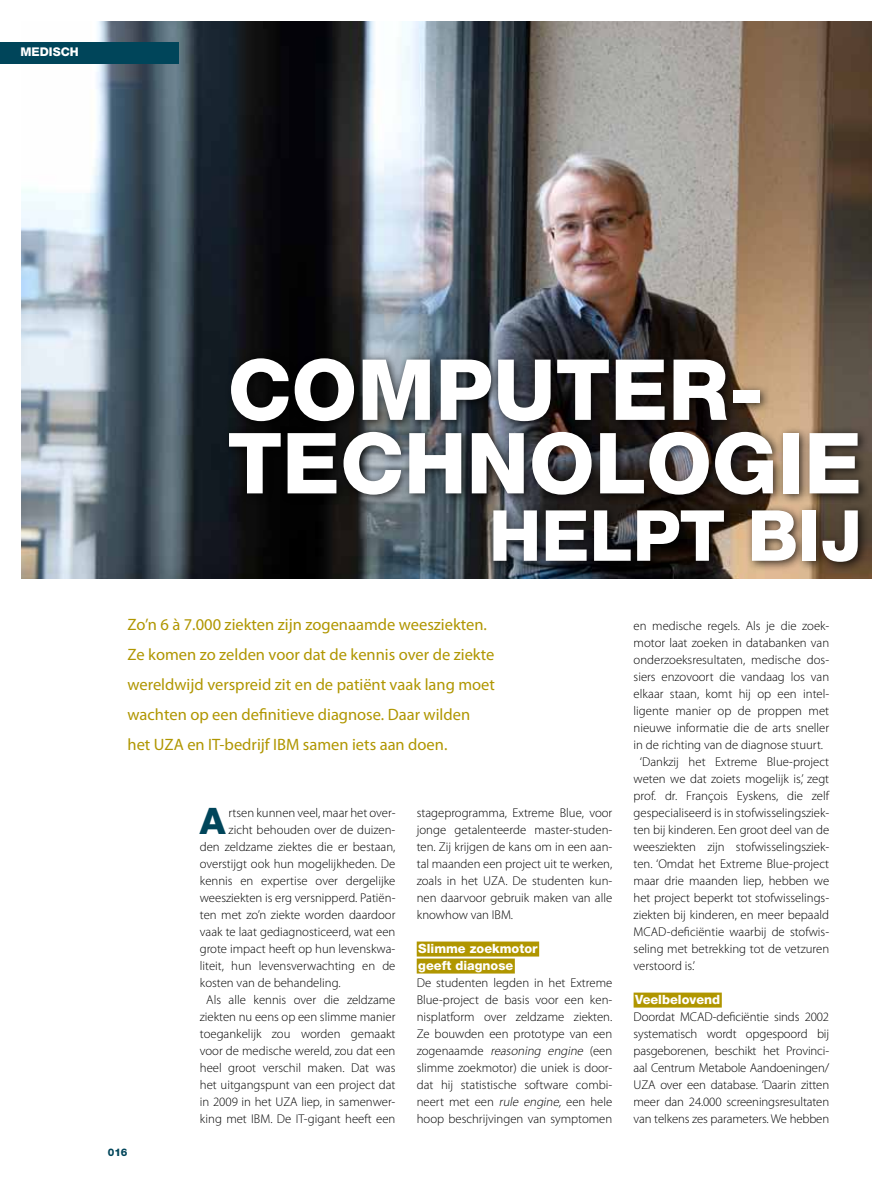
<style>
.page{position:relative;width:893px;height:1191px;background:#fff}
.page>*{position:absolute;margin:0;border:0;box-sizing:border-box;transform-origin:0 0}
.t1{font:800 84.3px/73.5px "Helvetica Neue LT Std";color:#fff}
.t2{font:800 70.5px "Helvetica Neue LT Std";color:#fff}
.t3{font:800 36.6px "Helvetica Neue LT Std";color:#00455a}
.t4{font:16.5px/30px "Myriad Pro";color:#b09600}
.t5{font:300 12.75px/17px "Myriad Pro";color:#000;text-align:justify}
.t6{font:800 12.75px/17px "Helvetica Neue LT Std";color:#fff}
.t7{font:800 12px "Helvetica Neue LT Std";color:#fff}
.t8{font:800 10.5px "Helvetica Neue LT Std";color:#00455a}
.s1{font-style:italic}
</style>
<div class="page">
<img style="left:21px;top:21px;width:851px;height:557px">
<div style="left:0;top:43px;width:179px;height:21px;background:#00455a"></div>
<div style="left:486px;top:503px;width:383px;height:70px;background:#000;opacity:.75"></div>
<div style="left:221px;top:351px;width:648px;height:154px;background:#000;opacity:.75"></div>
<div style="left:634px;top:992px;width:88px;height:15px;background:#b09600"></div>
<div style="left:417px;top:941px;width:122px;height:15px;background:#b09600"></div>
<div style="left:417px;top:958px;width:98px;height:15px;background:#b09600"></div>
<p class="t7" style="left:20px;top:45px;width:50px">medisch</p>
<h1 class="t1" style="left:227px;top:353px;width:537px">Computer&shy;tech</h1>
<h1 class="t1" style="left:467px;top:426px;width:123px">nolo</h1>
<h1 class="t1" style="left:712px;top:426px;width:105px">gie</h1>
<h2 class="t2" style="left:489px;top:494px;width:47px">hel</h2>
<h2 class="t2" style="left:633px;top:494px;width:231px">pt bij</h2>
<p class="t4" style="left:128px;top:608px;width:369px">Zo’n 6 à 7.000 ziekten zijn zogenaamde weesziekten.<br>Ze komen zo zelden voor dat de kennis over de ziekte wereldwijd verspreid zit en de patiënt vaak lang moet wachten op een definitieve diagnose. Daar wilden het UZA en IT-bedrijf IBM samen iets aan doen.</p>
<p class="t8" style="left:108px;top:1146px;width:21px">016</p>
<h3 class="t3" style="left:200px;top:799px;width:27px">A</h3>
<p class="t5" style="left:229px;top:804px;width:168px">rtsen kunnen veel, maar het over-</p>
<p class="t5" style="left:229px;top:821px;width:168px">zicht behouden over de duizen-</p>
<p class="t5" style="left:200px;top:838px;width:197px">den zeldzame ziektes die er bestaan,</p>
<p class="t5" style="left:200px;top:855px;width:197px">overstijgt ook hun mogelijkheden. De</p>
<p class="t5" style="left:200px;top:872px;width:197px">kennis en expertise over dergelijke</p>
<p class="t5" style="left:200px;top:889px;width:197px">weesziekten is erg versnipperd. Patiën-</p>
<p class="t5" style="left:200px;top:906px;width:197px">ten met zo’n ziekte worden daardoor</p>
<p class="t5" style="left:200px;top:923px;width:197px">vaak te laat gediagnosticeerd, wat een</p>
<p class="t5" style="left:200px;top:940px;width:197px">grote impact heeft op hun levenskwa-</p>
<p class="t5" style="left:200px;top:957px;width:197px">liteit, hun levensverwachting en de</p>
<p class="t5" style="left:200px;top:974px;width:142px">kosten van de behandeling.</p>
<p class="t5" style="left:206px;top:991px;width:191px">Als alle kennis over die zeldzame</p>
<p class="t5" style="left:200px;top:1008px;width:197px">ziekten nu eens op een slimme manier</p>
<p class="t5" style="left:200px;top:1025px;width:197px">toegankelijk zou worden gemaakt</p>
<p class="t5" style="left:200px;top:1042px;width:197px">voor de medische wereld, zou dat een</p>
<p class="t5" style="left:200px;top:1059px;width:197px">heel groot verschil maken. Dat was</p>
<p class="t5" style="left:200px;top:1076px;width:197px">het uitgangspunt van een project dat</p>
<p class="t5" style="left:200px;top:1093px;width:197px">in 2009 in het UZA liep, in samenwer-</p>
<p class="t5" style="left:200px;top:1110px;width:197px">king met IBM. De IT-gigant heeft een</p>
<p class="t5" style="left:417px;top:804px;width:197px">stageprogramma, Extreme Blue, voor jonge getalenteerde master-studen&shy;ten. Zij krijgen de kans om in een aan&shy;tal maanden een project uit te werken, zoals in het UZA. De studenten kun&shy;nen daarvoor gebruik maken van alle knowhow van IBM.</p>
<p class="t6" style="left:417px;top:939px;width:122px">Slimme zoekmotor geeft diagnose</p>
<p class="t5" style="left:417px;top:974px;width:197px">De studenten legden in het Extreme Blue-project de basis voor een ken&shy;nisplatform over zeldzame ziekten.<br>Ze bouwden een prototype van een zo g e n a a m d e <span class="s1">reasoning engine</span> (e e n slimme zoekmotor) die uniek is door&shy;dat hij statistische software combi&shy;neert met een <span class="s1">rule engine,</span> een hele hoop beschrijvingen van symptomen</p>
<p class="t5" style="left:634px;top:616px;width:197px">en medische regels. Als je die zoek-</p>
<p class="t5" style="left:634px;top:633px;width:197px">motor laat zoeken in databanken van</p>
<p class="t5" style="left:634px;top:650px;width:197px">onderzoeksresultaten, medische dos-</p>
<p class="t5" style="left:634px;top:667px;width:197px">siers enzovoort die vandaag los van</p>
<p class="t5" style="left:634px;top:684px;width:197px">elkaar staan, komt hij op een intel-</p>
<p class="t5" style="left:634px;top:701px;width:197px">ligente manier op de proppen met</p>
<p class="t5" style="left:634px;top:719px;width:197px">nieuwe informatie die de arts sneller</p>
<p class="t5" style="left:634px;top:736px;width:191px">in de richting van de diagnose stuurt.</p>
<p class="t5" style="left:640px;top:753px;width:191px">‘Dankzij het Extreme Blue-project</p>
<p class="t5" style="left:634px;top:770px;width:197px">weten we dat zoiets mogelijk is,’ zegt</p>
<p class="t5" style="left:634px;top:787px;width:197px">prof. dr. François Eyskens, die zelf</p>
<p class="t5" style="left:634px;top:804px;width:197px">gespecialiseerd is in stofwisselingsziek-</p>
<p class="t5" style="left:634px;top:821px;width:197px">ten bij kinderen. Een groot deel van de</p>
<p class="t5" style="left:634px;top:838px;width:197px">weesziekten zijn stofwisselingsziek-</p>
<p class="t5" style="left:634px;top:855px;width:197px">ten. ‘Omdat het Extreme Blue-project</p>
<p class="t5" style="left:634px;top:872px;width:197px">maar drie maanden liep, hebben we</p>
<p class="t5" style="left:634px;top:889px;width:197px">het project beperkt tot stofwisselings-</p>
<p class="t5" style="left:634px;top:906px;width:197px">ziekten bij kinderen, en meer bepaald</p>
<p class="t5" style="left:634px;top:923px;width:197px">MCAD-deficiëntie waarbij de stofwis-</p>
<p class="t5" style="left:634px;top:940px;width:197px">seling met betrekking tot de vetzuren</p>
<p class="t5" style="left:634px;top:957px;width:63px">verstoord is.’</p>
<p class="t6" style="left:635px;top:990px;width:87px">Veelbelovend</p>
<p class="t5" style="left:634px;top:1008px;width:197px">Doordat MCAD-deficiëntie sinds 2002 systematisch wordt opgespoord bij pasgeborenen, beschikt het Provinci&shy;aal Centrum Metabole Aandoeningen/ UZA over een database. ‘Daarin zitten meer dan 24.000 screeningsresultaten van telkens zes parameters. We hebben</p>
</div>
